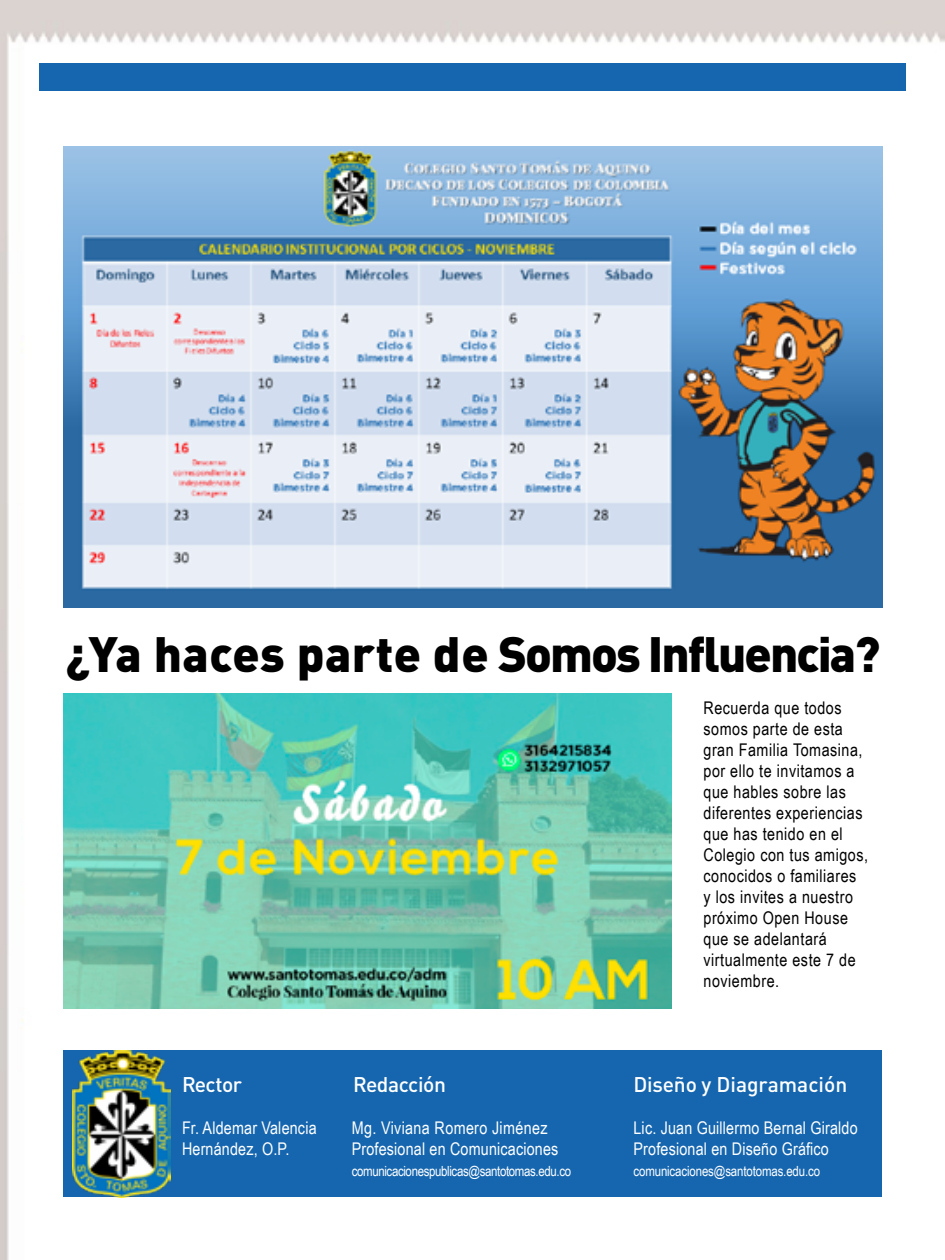
<style>
.page{position:relative;width:945px;height:1260px;background:#fff}
.page>*{position:absolute;margin:0;border:0;box-sizing:border-box;transform-origin:0 0}
.t1{font:900 49px "DIN Pro";letter-spacing:-.04em;color:#000}
.t2{font:500 21px "DIN Pro";letter-spacing:-.01em;color:#fff}
.t3{font:17.5px/21px "Arial Narrow";letter-spacing:.03em;color:#000}
.t4{font:17.5px/21px "Arial Narrow";letter-spacing:.01em;color:#fff}
.t5{font:14px "Arial Narrow";letter-spacing:-.025em;color:#fff}
</style>
<div class="page">
<img style="left:0;top:0;width:945px;height:1260px">
<img style="left:63px;top:146px;width:820px;height:461px">
<div style="left:64px;top:1050px;width:818px;height:147px;background:#1666af"></div>
<div style="left:39px;top:63px;width:867px;height:27px;background:#1666af"></div>
<img style="left:72px;top:1051px;width:99px;height:147px">
<img style="left:64px;top:693px;width:608px;height:315px">
<h1 class="t1" style="left:66px;top:612px;width:816px">¿Ya haces parte de Somos Influencia?</h1>
<p class="t3" style="left:704px;top:697px;width:166px">Recuerda que todos somos parte de esta gran Familia Tomasina, por ello te invitamos a que hables sobre las diferentes experiencias que has tenido en el<br>Colegio con tus amigos, conocidos o familiares<br>y los invites a nuestro próximo Open House que se adelantará virtualmente este 7 de noviembre.</p>
<p class="t2" style="left:182px;top:1067px;width:62px">Rector</p>
<p class="t2" style="left:353px;top:1067px;width:94px">Redacción</p>
<p class="t2" style="left:634px;top:1067px;width:215px">Diseño y Diagramación</p>
<p class="t4" style="left:182px;top:1117px;width:136px">Fr. Aldemar Valencia<br>Hernández, O.P.</p>
<p class="t4" style="left:634px;top:1117px;width:226px">Lic. Juan Guillermo Bernal Giraldo<br>Profesional en Diseño Gráfico</p>
<p class="t5" style="left:634px;top:1161px;width:188px">comunicaciones@santotomas.edu.co</p>
<p class="t4" style="left:352px;top:1117px;width:208px">Mg. Viviana Romero Jiménez<br>Profesional en Comunicaciones</p>
<p class="t5" style="left:352px;top:1161px;width:221px">comunicacionespublicas@santotomas.edu.co</p>
</div>
